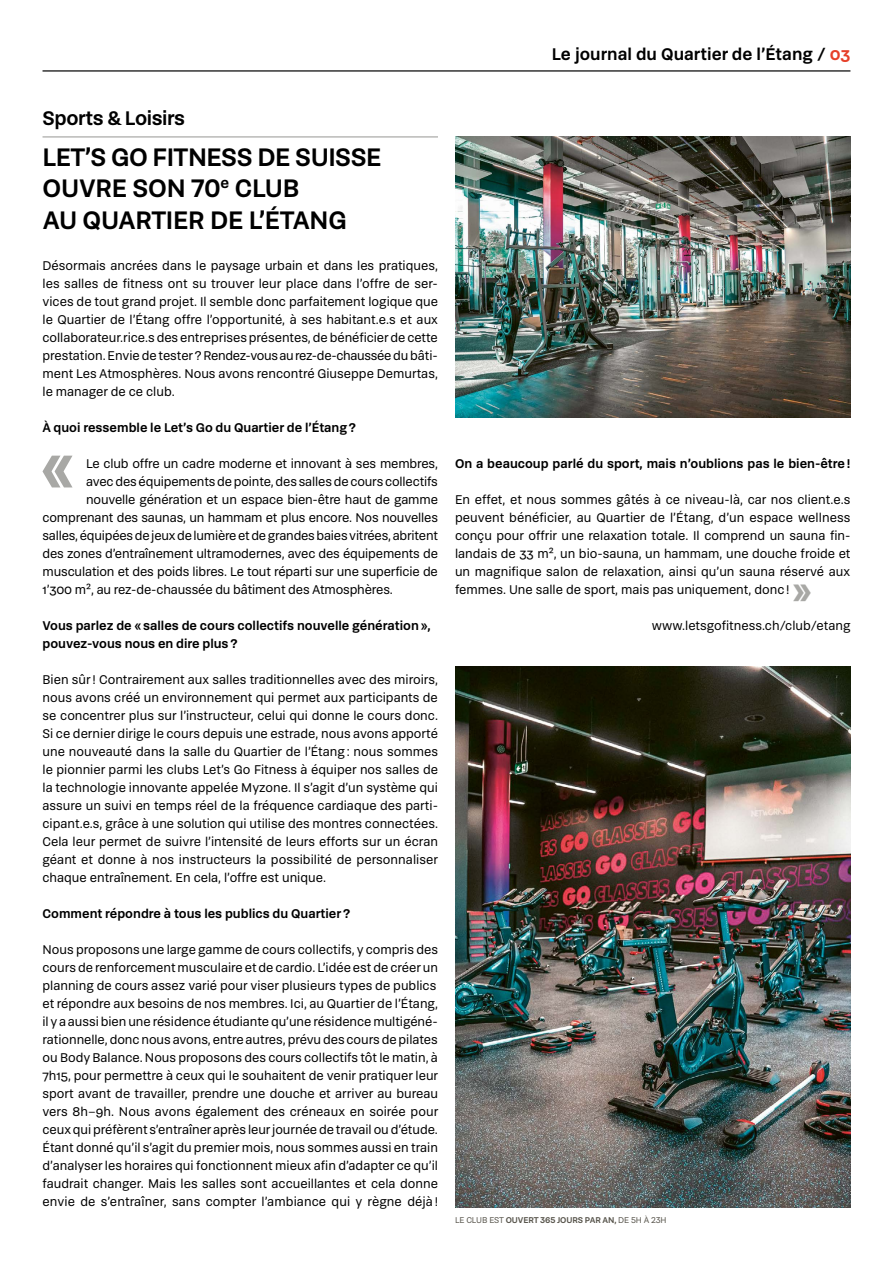
<style>
.page{position:relative;width:893px;height:1263px;background:#fff}
.page>*{position:absolute;margin:0;border:0;box-sizing:border-box;transform-origin:0 0}
.t1{font:68.85px "Brenner Sans Std Bld";color:#a8a8a5;scale:.9 1}
.t2{font:36px "Brenner Sans Std Bld";color:#a8a8a5}
.t3{font:500 27px/31.5px "Brenner Sans Std";letter-spacing:-.02em;color:#000}
.t4{font:500 21px "Brenner Sans Std";letter-spacing:-.02em;color:#000}
.t5{font:500 18px "Brenner Sans Std";color:#000}
.t6{font:13.5px/18px "Brenner Sans Std";color:#000;text-align:justify}
.t7{font:500 13.5px/18px "Brenner Sans Std";color:#000}
.t8{font:500 9px "Brenner Sans Std";letter-spacing:-.01em;color:#57544b}
.s1{color:#e6402a}
.s2{font-weight:400}
</style>
<div class="page">
<hr style="left:43px;top:70px;width:807px;height:2px;background:#000">
<hr style="left:43px;top:136px;width:395px;height:2px;background:#a8a8a5">
<img style="left:455px;top:136px;width:395px;height:282px">
<img style="left:455px;top:666px;width:395px;height:542px">
<h3 class="t5" style="left:552px;top:42px;width:300px">Le journal du Quartier de l’Étang / <span class="s1">03</span></h3>
<h3 class="t4" style="left:43px;top:104px;width:144px">Sports &amp; Loisirs</h3>
<h3 class="t3" style="left:43px;top:140px;width:340px">LET’S GO FITNESS DE SUISSE<br>OUVRE SON 70<sup>e</sup> CLUB<br>AU QUARTIER DE L’ÉTANG</h3>
<p class="t6" style="left:43px;top:256px;width:397px">Désormais ancrées dans le paysage urbain et dans les pratiques, les salles de fitness ont su trouver leur place dans l’offre de ser&shy;vices de tout grand projet. Il semble donc parfaitement logique que le Quartier de l’Étang offre l’opportunité, à ses habitant.e.s et aux collaborateur.rice.s des entreprises présentes, de bénéficier de cette prestation. Envie de tester ? Rendez-vous au rez-de-chaussée du bâti&shy;ment Les Atmosphères. Nous avons rencontré Giuseppe Demurtas, le manager de ce club.</p>
<p class="t7" style="left:43px;top:418px;width:315px">À quoi ressemble le Let’s Go du Quartier de l’Étang ?</p>
<h1 class="t1" style="left:41px;top:421px;width:38px">«</h1>
<p class="t6" style="left:86px;top:454px;width:353px">Le club offre un cadre moderne et innovant à ses membres,</p>
<p class="t6" style="left:86px;top:472px;width:353px">avec des équipements de pointe, des salles de cours collectifs</p>
<p class="t6" style="left:86px;top:490px;width:353px">nouvelle génération et un espace bien-être haut de gamme</p>
<p class="t6" style="left:43px;top:508px;width:397px">comprenant des saunas, un hammam et plus encore. Nos nouvelles</p>
<p class="t6" style="left:43px;top:526px;width:397px">salles, équipées de jeux de lumière et de grandes baies vitrées, abritent</p>
<p class="t6" style="left:43px;top:544px;width:397px">des zones d’entraînement ultramodernes, avec des équipements de</p>
<p class="t6" style="left:43px;top:562px;width:397px">musculation et des poids libres. Le tout réparti sur une superficie de</p>
<p class="t6" style="left:43px;top:580px;width:352px">1’300 m², au rez-de-chaussée du bâtiment des Atmosphères.</p>
<p class="t7" style="left:43px;top:616px;width:390px">Vous parlez de « salles de cours collectifs nouvelle génération », pouvez-vous nous en dire plus ?</p>
<p class="t6" style="left:43px;top:670px;width:397px">Bien sûr ! Contrairement aux salles traditionnelles avec des miroirs, nous avons créé un environnement qui permet aux participants de se concentrer plus sur l’instructeur, celui qui donne le cours donc.<br>Si ce dernier dirige le cours depuis une estrade, nous avons apporté une nouveauté dans la salle du Quartier de l’Étang : nous sommes le pionnier parmi les clubs Let’s Go Fitness à équiper nos salles de la technologie innovante appelée Myzone. Il s’agit d’un système qui assure un suivi en temps réel de la fréquence cardiaque des parti&shy;cipant.e.s, grâce à une solution qui utilise des montres connectées.<br>Cela leur permet de suivre l’intensité de leurs efforts sur un écran géant et donne à nos instructeurs la possibilité de personnaliser chaque entraînement. En cela, l’offre est unique.</p>
<p class="t7" style="left:43px;top:904px;width:309px">Comment répondre à tous les publics du Quartier ?</p>
<p class="t6" style="left:43px;top:940px;width:397px;text-align:left">Nous proposons une large gamme de cours collectifs, y compris des cours de renforcement musculaire et de cardio. L’idée est de créer un planning de cours assez varié pour viser plusieurs types de publics et répondre aux besoins de nos membres. Ici, au Quartier de l’Étang, il y a aussi bien une résidence étudiante qu’une résidence multigéné&shy;rationnelle, donc nous avons, entre autres, prévu des cours de pilates ou Body Balance. Nous proposons des cours collectifs tôt le matin, à 7h15, pour permettre à ceux qui le souhaitent de venir pratiquer leur sport avant de travailler, prendre une douche et arriver au bureau vers 8h–9h. Nous avons également des créneaux en soirée pour ceux qui préfèrent s’entraîner après leur journée de travail ou d’étude.<br>Étant donné qu’il s’agit du premier mois, nous sommes aussi en train d’analyser les horaires qui fonctionnent mieux afin d’adapter ce qu’il faudrait changer. Mais les salles sont accueillantes et cela donne envie de s’entraîner, sans compter l’ambiance qui y règne déjà !</p>
<p class="t7" style="left:455px;top:454px;width:397px">On a beaucoup parlé du sport, mais n’oublions pas le bien-être !</p>
<p class="t6" style="left:455px;top:490px;width:397px">En effet, et nous sommes gâtés à ce niveau-là, car nos client.e.s peuvent bénéficier, au Quartier de l’Étang, d’un espace wellness conçu pour offrir une relaxation totale. Il comprend un sauna fin&shy;landais de 33 m², un bio-sauna, un hammam, une douche froide et un magnifique salon de relaxation, ainsi qu’un sauna réservé aux femmes. Une salle de sport, mais pas uniquement, donc !</p>
<h2 class="t2" style="left:792px;top:566px;width:21px">»</h2>
<p class="t6" style="left:652px;top:616px;width:200px">www.letsgofitness.ch/club/etang</p>
<p class="t8" style="left:455px;top:1214px;width:213px"><span class="s2">LE CLUB EST</span> OUVERT 365 JOURS PAR AN, <span class="s2">DE 5H À 23H</span></p>
</div>
